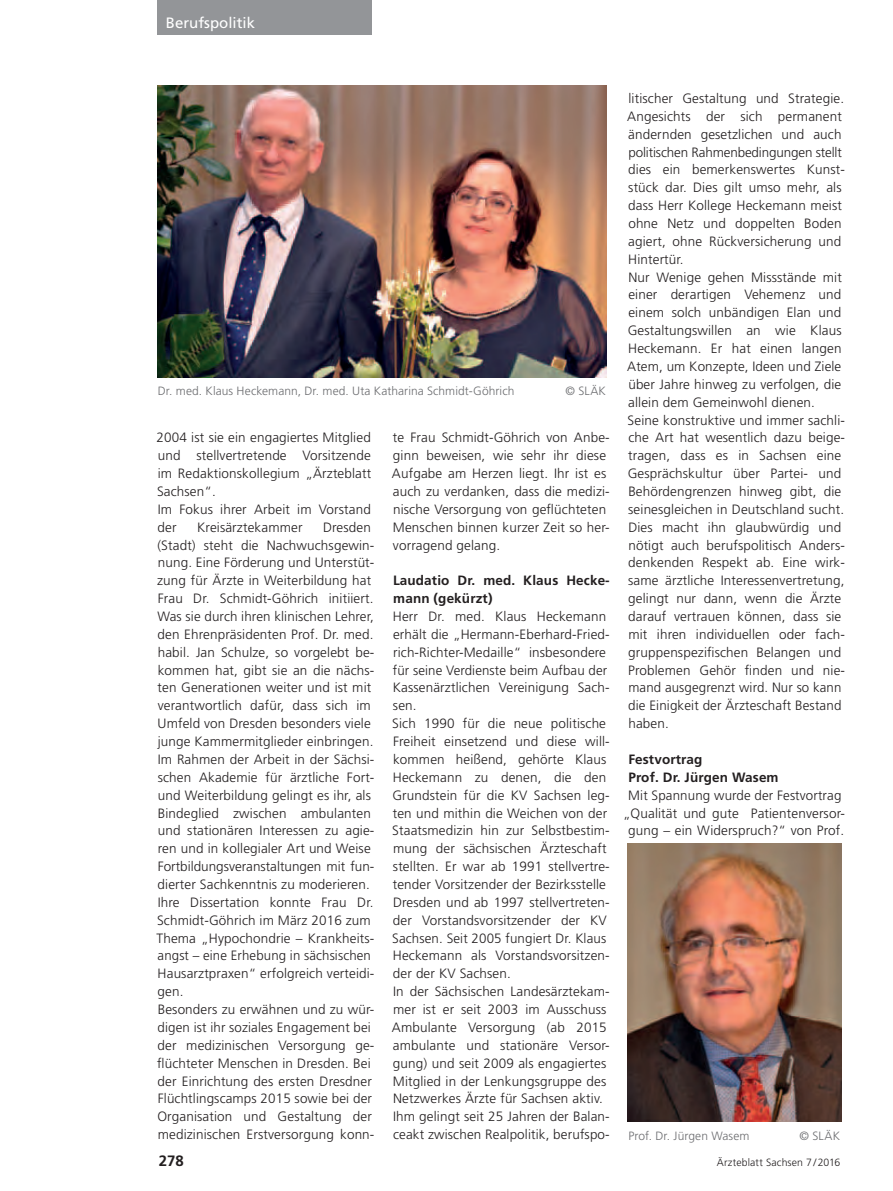
<style>
.page{position:relative;width:893px;height:1191px;background:#fff}
.page>*{position:absolute;margin:0;border:0;box-sizing:border-box;transform-origin:0 0}
.t1{font:15px "Frutiger";color:#fff}
.t2{font:700 15px "Frutiger";color:#231f20}
.Text_allgemein{font:300 13.5px/17.9px "Frutiger";letter-spacing:.01em;color:#231f20}
.Text_allgemein-2{font:700 13.5px/17.9px "Frutiger";letter-spacing:.01em;color:#231f20}
.Bildunterschrift{font:300 12px "Frutiger";letter-spacing:.01em;color:#6c6d70}
.t3{font:300 10.5px "Frutiger";letter-spacing:.01em;color:#231f20}
</style>
<div class="page">
<div style="left:157px;top:0;width:214px;height:34px;background:#939598"></div>
<img style="left:157px;top:85px;width:450px;height:292px">
<img style="left:628px;top:843px;width:214px;height:278px">
<p class="t1" style="left:166px;top:14px;width:91px">Berufspolitik</p>
<p class="Bildunterschrift" style="left:158px;top:384px;width:358px">Dr. med. Klaus Heckemann, Dr. med. Uta Katharina Schmidt-Göhrich</p>
<p class="Bildunterschrift" style="left:565px;top:384px;width:42px">© SLÄK</p>
<p class="Text_allgemein" style="left:157px;top:429px;width:216px;text-align:justify">2004 ist sie ein engagiertes Mitglied und stellvertretende Vorsitzende im Redaktionskollegium „Ärzteblatt Sachsen“.</p>
<p class="Text_allgemein" style="left:158px;top:500px;width:215px">Im Fokus ihrer Arbeit im Vorstand der</p>
<p class="Text_allgemein" style="left:157px;top:518px;width:219px;text-indent:166px">Dresden (Stadt) steht die Nachwuchsgewin&shy;nung. Eine Förderung und Unterstüt&shy;zung für Ärzte in Weiterbildung hat Frau Dr. Schmidt-Göhrich initiiert.<br>Was sie durch ihren klinischen Lehrer, den Ehrenpräsidenten Prof. Dr. med. habil. Jan Schulze, so vorgelebt be-- kommen hat, gibt sie an die nächs&shy;ten Generationen weiter und ist mit verantwortlich dafür, dass sich im Umfeld von Dresden besonders viele junge Kammermitglieder einbringen.</p>
<p class="Text_allgemein" style="left:158px;top:750px;width:218px">Im Rahmen der Arbeit in der Sächsi&shy;schen Akademie für ärztliche Fort&shy;und Weiterbildung gelingt es ihr, als Bindeglied zwischen ambulanten und stationären Interessen zu agie&shy;ren und in kollegialer Art und Weise Fortbildungsveranstaltungen mit fun&shy;dierter Sachkenntnis zu moderieren.</p>
<p class="Text_allgemein" style="left:156px;top:893px;width:219px">Ihre Dissertation konnte Frau Dr.<br>Schmidt-Göhrich im März 2016 zum<br>Thema „Hypochondrie – Krankheits&shy;angst – eine Erhebung in sächsischen<br>Hausarztpraxen“ erfolgreich verteidi&shy;gen.</p>
<p class="Text_allgemein" style="left:157px;top:1000px;width:219px">Besonders zu erwähnen und zu wür&shy;digen ist ihr soziales Engagement bei der medizinischen Versorgung ge-- flüchteter Menschen in Dresden. Bei der Einrichtung des ersten Dresdner Flüchtlingscamps 2015 sowie bei der Organisation und Gestaltung der medizinischen Erstversorgung konn-</p>
<p class="Text_allgemein" style="left:197px;top:518px;width:107px">Kreisärztekammer</p>
<p class="Text_allgemein" style="left:392px;top:429px;width:219px">te Frau Schmidt-Göhrich von Anbe&shy;ginn beweisen, wie sehr ihr diese<br>Aufgabe am Herzen liegt. Ihr ist es auch zu verdanken, dass die medizi&shy;nische Versorgung von geflüchteten<br>Menschen binnen kurzer Zeit so her&shy;vorragend gelang.</p>
<p class="Text_allgemein-2" style="left:393px;top:571px;width:218px">Laudatio Dr. med. Klaus Hecke&shy;mann (gekürzt)</p>
<p class="Text_allgemein" style="left:393px;top:607px;width:218px">Herr Dr. med. Klaus Heckemann erhält die „Hermann-Eberhard-Fried&shy;rich-Richter-Medaille“ insbesondere für seine Verdienste beim Aufbau der<br>Kassenärztlichen Vereinigung Sach&shy;sen.</p>
<p class="Text_allgemein" style="left:392px;top:714px;width:219px">Sich 1990 für die neue politische Freiheit einsetzend und diese will&shy;kommen heißend, gehörte Klaus Heckemann zu denen, die den Grundstein für die KV Sachsen leg&shy;ten und mithin die Weichen von der Staatsmedizin hin zur Selbstbestim&shy;mung der sächsischen Ärzteschaft stellten. Er war ab 1991 stellvertre&shy;tender Vorsitzender der Bezirksstelle Dresden und ab 1997 stellvertreten&shy;der Vorstandsvorsitzender der KV Sachsen. Seit 2005 fungiert Dr. Klaus Heckemann als Vorstandsvorsitzen&shy;der der KV Sachsen.</p>
<p class="Text_allgemein" style="left:392px;top:982px;width:219px">In der Sächsischen Landesärztekam&shy;mer ist er seit 2003 im Ausschuss Ambulante Versorgung (ab 2015 ambulante und stationäre Versor&shy;gung) und seit 2009 als engagiertes Mitglied in der Lenkungsgruppe des Netzwerkes Ärzte für Sachsen aktiv.</p>
<p class="Text_allgemein" style="left:393px;top:1107px;width:218px">Ihm gelingt seit 25 Jahren der Balan&shy;ceakt zwischen Realpolitik, berufspo-</p>
<p class="Text_allgemein" style="left:627px;top:89px;width:219px">litischer Gestaltung und Strategie.<br>Angesichts der sich permanent ändernden gesetzlichen und auch politischen Rahmenbedingungen stellt dies ein bemerkenswertes Kunst&shy;stück dar. Dies gilt umso mehr, als dass Herr Kollege Heckemann meist ohne Netz und doppelten Boden agiert, ohne Rückversicherung und<br>Hintertür.</p>
<p class="Text_allgemein" style="left:627px;top:268px;width:216px;text-align:justify">Nur Wenige gehen Missstände mit einer derartigen Vehemenz und einem solch unbändigen Elan und Gestaltungswillen an wie Klaus Heckemann. Er hat einen langen Atem, um Konzepte, Ideen und Ziele über Jahre hinweg zu verfolgen, die allein dem Gemeinwohl dienen.</p>
<p class="Text_allgemein" style="left:628px;top:411px;width:219px">Seine konstruktive und immer sachli&shy;che Art hat wesentlich dazu beige&shy;tragen, dass es in Sachsen eine Gesprächskultur über Partei- und Behördengrenzen hinweg gibt, die seinesgleichen in Deutschland sucht.<br>Dies macht ihn glaubwürdig und nötigt auch berufspolitisch Anders&shy;denkenden Respekt ab. Eine wirk&shy;same ärztliche Interessenvertretung, gelingt nur dann, wenn die Ärzte darauf vertrauen können, dass sie mit ihren individuellen oder fach&shy;gruppenspezifischen Belangen und Problemen Gehör finden und nie&shy;mand ausgegrenzt wird. Nur so kann die Einigkeit der Ärzteschaft Bestand haben.</p>
<p class="Text_allgemein-2" style="left:628px;top:750px;width:76px">Festvortrag</p>
<p class="Text_allgemein-2" style="left:628px;top:768px;width:152px">Prof. Dr. Jürgen Wasem</p>
<p class="Text_allgemein" style="left:623px;top:786px;width:224px;text-align:center">Mit Spannung wurde der Festvortrag „Qualität und gute Patientenversor&shy;gung – ein Widerspruch?“ von Prof.</p>
<p class="Bildunterschrift" style="left:628px;top:1128px;width:123px">Prof. Dr. Jürgen Wasem</p>
<p class="Bildunterschrift" style="left:800px;top:1128px;width:42px">© SLÄK</p>
<p class="t2" style="left:159px;top:1151px;width:27px">278</p>
<p class="t3" style="left:717px;top:1156px;width:125px">Ärzteblatt Sachsen 7/2016</p>
</div>
